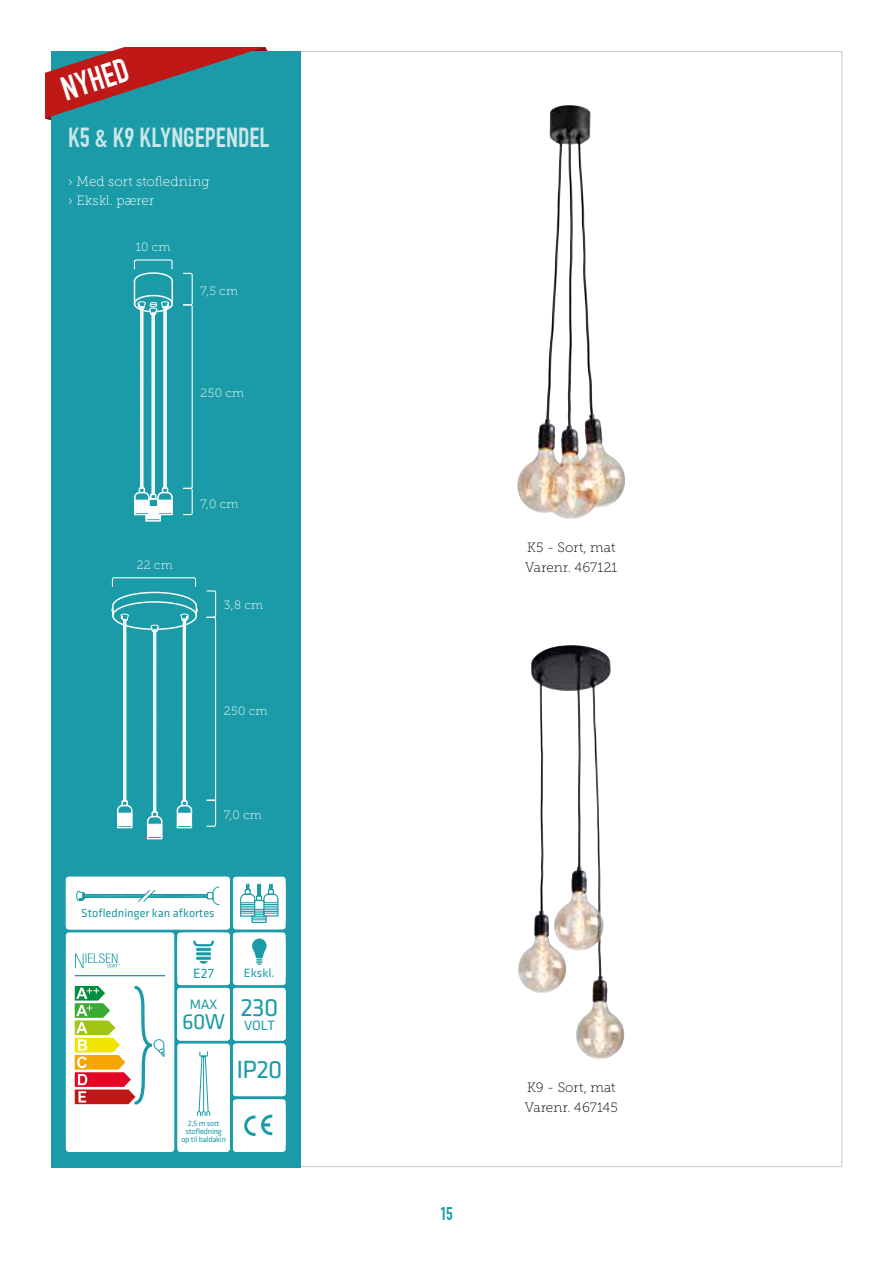
<style>
.page{position:relative;width:893px;height:1263px;background:#fff}
.page>*{position:absolute;margin:0;border:0;box-sizing:border-box;transform-origin:0 0}
.t1{font:700 33px "DIN Condensed";color:#fff}
.t2{font:700 27px "DIN Condensed";letter-spacing:.005em;color:#c9e7ea}
.t3{font:25.8px "Klavika";letter-spacing:-.025em;color:#1a9ba7}
.t4{font:22.35px "Klavika";color:#1a9ba7}
.t5{font:700 18px "DIN Condensed";color:#1a9ba7}
.t6{font:14.1px "Klavika";letter-spacing:-.025em;color:#1a9ba7}
.t7{font:13.5px "Museo Slab 100";letter-spacing:.01em;color:#000}
.t8{font:13.5px "Museo Slab 100";letter-spacing:.01em;color:#fff}
.t9{font:12.45px "Klavika";letter-spacing:.005em;color:#1a9ba7}
.t10{font:12.15px "Klavika";color:#1a9ba7}
.t11{font:12px "Museo Slab 100";letter-spacing:.025em;color:#fff}
.t12{font:8.1px/8.1px "Klavika";letter-spacing:-.025em;color:#1a9ba7;text-align:center}
</style>
<div class="page">
<div style="left:51px;top:51px;width:249px;height:1116px;background:#1a9ba7"></div>
<svg style="left:66px;top:877px;width:220px;height:275px"></svg>
<img style="left:518px;top:645px;width:60px;height:348px">
<img style="left:517px;top:105px;width:108px;height:414px">
<svg style="left:206px;top:590px;width:11px;height:237px"></svg>
<svg style="left:111px;top:577px;width:87px;height:263px"></svg>
<svg style="left:183px;top:272px;width:10px;height:244px"></svg>
<svg style="left:133px;top:259px;width:40px;height:263px"></svg>
<hr style="left:143px;top:307px;width:1px;height:181px;background:#fff">
<hr style="left:140px;top:307px;width:1px;height:181px;background:#fff">
<svg style="left:45px;top:47px;width:223px;height:74px"></svg>
<p class="t1" style="left:57px;top:72px;width:70px;rotate:-18deg">NYHED</p>
<p class="t2" style="left:68px;top:121px;width:203px">K5 &amp; K9 KLYNGEPENDEL</p>
<p class="t8" style="left:68px;top:174px;width:143px">› Med sort stofledning</p>
<p class="t8" style="left:68px;top:193px;width:88px">› Ekskl. pærer</p>
<p class="t11" style="left:136px;top:240px;width:36px">10 cm</p>
<p class="t11" style="left:201px;top:284px;width:39px">7,5 cm</p>
<p class="t11" style="left:201px;top:386px;width:45px">250 cm</p>
<p class="t11" style="left:137px;top:559px;width:37px">22 cm</p>
<p class="t11" style="left:201px;top:497px;width:39px">7,0 cm</p>
<p class="t11" style="left:224px;top:598px;width:41px">3,8 cm</p>
<p class="t11" style="left:224px;top:704px;width:45px">250 cm</p>
<p class="t11" style="left:224px;top:808px;width:39px">7,0 cm</p>
<p class="t10" style="left:81px;top:905px;width:135px">Stofledninger kan afkortes</p>
<p class="t6" style="left:193px;top:964px;width:22px">E27</p>
<p class="t6" style="left:190px;top:995px;width:29px">MAX</p>
<p class="t4" style="left:182px;top:1006px;width:45px">60W</p>
<p class="t9" style="left:244px;top:965px;width:32px">Ekskl.</p>
<p class="t3" style="left:240px;top:991px;width:40px">230</p>
<p class="t6" style="left:244px;top:1016px;width:32px">VOLT</p>
<p class="t3" style="left:236px;top:1053px;width:48px">IP20</p>
<p class="t12" style="left:181px;top:1119px;width:46px">2,5 m sort stofledning op til baldakin</p>
<p class="t7" style="left:527px;top:540px;width:90px">K5 - Sort, mat</p>
<p class="t7" style="left:525px;top:560px;width:94px">Varenr. 467121</p>
<h3 class="t5" style="left:440px;top:1203px;width:14px">15</h3>
<p class="t7" style="left:527px;top:1080px;width:90px">K9 - Sort, mat</p>
<p class="t7" style="left:525px;top:1100px;width:95px">Varenr. 467145</p>
</div>
